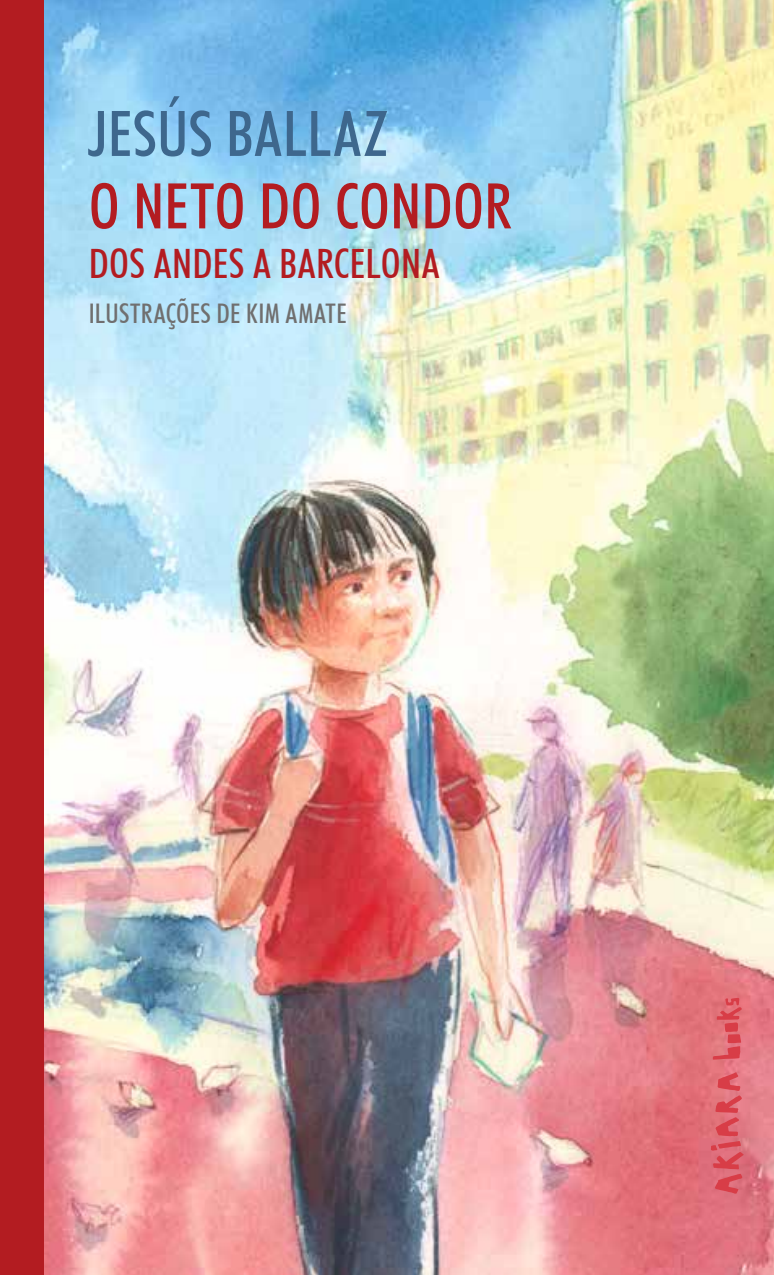
<style>
.page{position:relative;width:774px;height:1275px;background:#fff}
.page>*{position:absolute;margin:0;border:0;box-sizing:border-box;transform-origin:0 0}
.t1{font:500 condensed 63px "Futura BT";letter-spacing:.005em;color:#b31c21}
.t2{font:500 condensed 63px "Futura BT";letter-spacing:.01em;color:#3e678d}
.t3{font:500 condensed 40.5px "Futura BT";letter-spacing:.01em;color:#b31c21}
.t4{font:500 condensed 27px "Futura BT";letter-spacing:.015em;color:#706f6f}
</style>
<div class="page">
<img style="left:44px;top:0;width:730px;height:1274px">
<div style="left:0;top:0;width:44px;height:1274px;background:#b31c21"></div>
<svg style="left:712px;top:997px;width:30px;height:62px;background:#de626a"></svg>
<svg style="left:710px;top:1071px;width:34px;height:122px;background:#dd626d"></svg>
<h1 class="t2" style="left:89px;top:95px;width:301px">JESÚS BALLAZ</h1>
<h1 class="t1" style="left:89px;top:168px;width:424px">O NETO DO CONDOR</h1>
<h2 class="t3" style="left:89px;top:239px;width:352px">DOS ANDES A BARCELONA</h2>
<p class="t4" style="left:89px;top:297px;width:259px">ILUSTRAÇÕES DE KIM AMATE</p>
</div>
